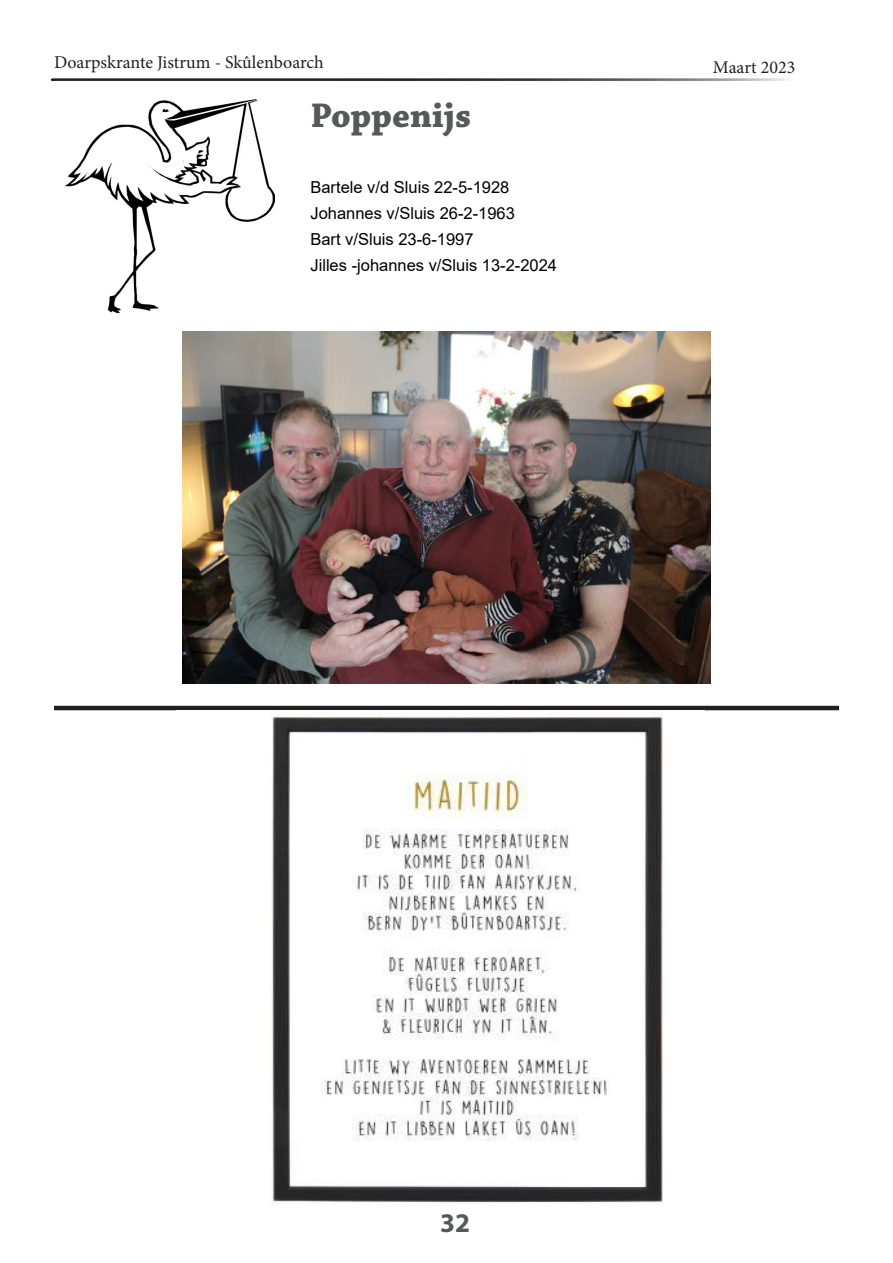
<style>
.page{position:relative;width:893px;height:1263px;background:#fff}
.page>*{position:absolute;margin:0;border:0;box-sizing:border-box;transform-origin:0 0}
.t1{font:700 36px "Chaparral Pro";color:#57585a}
.t2{font:700 27px "Myriad Pro";color:#57585a}
.t3{font:18px "Minion Pro";color:#231f20}
.t4{font:16.5px/26.1px "Arial";color:#000}
</style>
<div class="page">
<div style="left:48px;top:74px;width:791px;height:13px;background:#fff;opacity:.75"></div>
<img style="left:66px;top:100px;width:208px;height:213px">
<img style="left:182px;top:331px;width:528px;height:352px">
<hr style="left:54px;top:706px;width:785px;height:4px;background:#231f20">
<img style="left:272px;top:710px;width:391px;height:494px">
<p class="t3" style="left:54px;top:50px;width:271px">Doarpskrante Jistrum - Skûlenboarch</p>
<p class="t3" style="left:713px;top:55px;width:84px">Maart 2023</p>
<h1 class="t1" style="left:310px;top:94px;width:162px">Poppenijs</h1>
<p class="t4" style="left:310px;top:174px;width:248px">Bartele v/d Sluis 22-5-1928<br>Johannes v/Sluis 26-2-1963<br>Bart v/Sluis 23-6-1997<br>Jilles -johannes v/Sluis 13-2-2024</p>
<h2 class="t2" style="left:440px;top:1205px;width:31px">32</h2>
</div>
